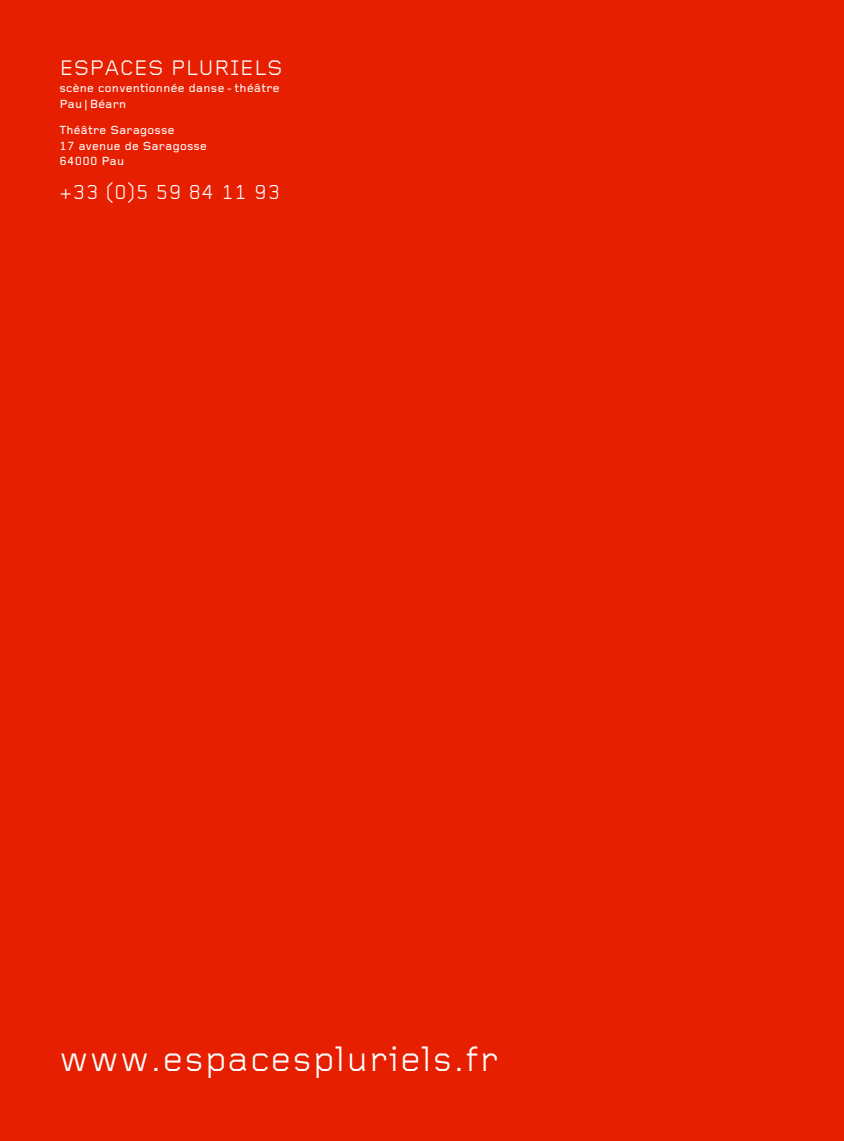
<style>
.page{position:relative;width:844px;height:1141px;background:#fff}
.page>*{position:absolute;margin:0;border:0;box-sizing:border-box;transform-origin:0 0}
.t1{font:36.75px "Foundry Gridnik";letter-spacing:.035em;color:#fff}
.t2{font:21.88px "Foundry Gridnik";letter-spacing:.015em;color:#fff}
.t3{font:21px "Foundry Gridnik";letter-spacing:.015em;color:#fff}
.t4{font:500 12.25px/15.8px "Foundry Gridnik";letter-spacing:.015em;color:#fff}
</style>
<div class="page">
<div style="left:0;top:0;width:843px;height:1141px;background:#e71f01"></div>
<h2 class="t2" style="left:60px;top:56px;width:224px">ESPACES PLURIELS</h2>
<p class="t4" style="left:60px;top:81px;width:222px">scène conventionnée danse - théâtre<br>Pau | Béarn</p>
<p class="t4" style="left:60px;top:123px;width:149px">Théâtre Saragosse<br>17 avenue de Saragosse<br>64000 Pau</p>
<h3 class="t3" style="left:60px;top:180px;width:222px">+33 (0)5 59 84 11 93</h3>
<h1 class="t1" style="left:60px;top:1039px;width:441px">www.espacespluriels.fr</h1>
</div>
